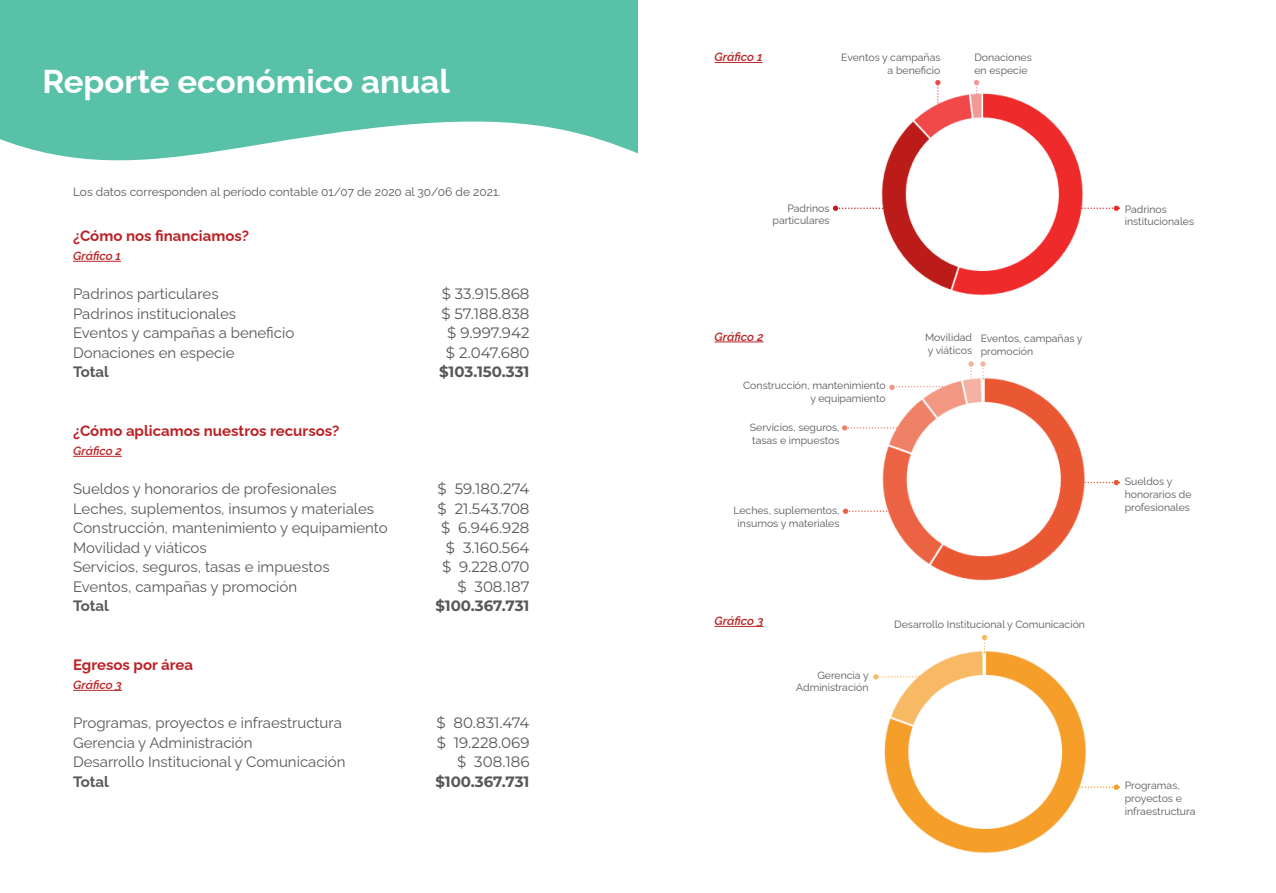
<style>
.page{position:relative;width:1276px;height:893px;background:#fff}
.page>*{position:absolute;margin:0;border:0;box-sizing:border-box;transform-origin:0 0}
.t1{font:700 33px "Raleway";color:#fff}
.t2{font:15px/19.5px "Raleway";color:#57585a}
.t3{font:15px/19.5px "Montserrat";color:#57585a;text-align:right}
.t4{font:700 15px "Raleway";color:#bc2226}
.t5{font:700 15px "Montserrat";color:#57585a}
.t6{font:700 15px "Raleway";letter-spacing:-.005em;color:#57585a}
.t7{font:12px "Raleway";color:#57585a}
.t8{font:italic 600 12px "Raleway";letter-spacing:-.005em;color:#ba2426}
.t9{font:10.5px/12.8px "Raleway";color:#57585a}
</style>
<div class="page">
<svg style="left:0;top:0;width:638px;height:262px;fill:#58c1a8"></svg>
<hr style="left:73px;top:261px;width:48px;height:1px;background:#ba2426">
<hr style="left:73px;top:456px;width:49px;height:1px;background:#ba2426">
<hr style="left:73px;top:690px;width:49px;height:1px;background:#ba2426">
<img style="left:882px;top:93px;width:201px;height:203px">
<hr style="left:714px;top:62px;width:48px;height:1px;background:#ba2426">
<hr style="left:714px;top:342px;width:49px;height:1px;background:#ba2426">
<hr style="left:714px;top:626px;width:49px;height:1px;background:#ba2426">
<img style="left:882px;top:378px;width:202px;height:203px">
<img style="left:884px;top:651px;width:202px;height:202px">
<svg style="left:833px;top:206px;width:56px;height:5px"></svg>
<svg style="left:1061px;top:206px;width:58px;height:5px"></svg>
<svg style="left:935px;top:80px;width:5px;height:47px"></svg>
<svg style="left:973px;top:80px;width:6px;height:26px"></svg>
<svg style="left:1061px;top:480px;width:58px;height:5px"></svg>
<svg style="left:1059px;top:784px;width:60px;height:6px"></svg>
<svg style="left:873px;top:674px;width:79px;height:5px"></svg>
<svg style="left:843px;top:509px;width:53px;height:5px"></svg>
<svg style="left:842px;top:425px;width:58px;height:6px"></svg>
<svg style="left:889px;top:385px;width:60px;height:5px"></svg>
<svg style="left:968px;top:361px;width:5px;height:36px"></svg>
<svg style="left:980px;top:361px;width:5px;height:18px"></svg>
<svg style="left:982px;top:635px;width:5px;height:18px"></svg>
<h1 class="t1" style="left:43px;top:55px;width:409px">Reporte económico anual</h1>
<p class="t7" style="left:73px;top:187px;width:429px">Los datos corresponden al período contable 01/07 de 2020 al 30/06 de 2021.</p>
<p class="t4" style="left:73px;top:223px;width:178px">¿Cómo nos financiamos?</p>
<p class="t8" style="left:73px;top:246px;width:50px">Gráfico 1</p>
<p class="t2" style="left:73px;top:285px;width:223px">Padrinos particulares<br>Padrinos institucionales<br>Eventos y campañas a beneficio<br>Donaciones en especie</p>
<p class="t6" style="left:73px;top:360px;width:37px">Total</p>
<p class="t3" style="left:441px;top:284px;width:90px;text-align:center">$ 33.915.868 $ 57.188.838 $ 9.997.942 $ 2.047.680</p>
<p class="t5" style="left:439px;top:365px;width:92px">$103.150.331</p>
<p class="t4" style="left:73px;top:418px;width:268px">¿Cómo aplicamos nuestros recursos?</p>
<p class="t8" style="left:73px;top:441px;width:50px">Gráfico 2</p>
<p class="t2" style="left:73px;top:480px;width:316px">Sueldos y honorarios de profesionales Leches, suplementos, insumos y materiales Construcción, mantenimiento y equipamiento Movilidad y viáticos<br>Servicios, seguros, tasas e impuestos Eventos, campañas y promoción</p>
<p class="t6" style="left:73px;top:594px;width:37px">Total</p>
<p class="t4" style="left:73px;top:652px;width:122px">Egresos por área</p>
<p class="t8" style="left:73px;top:675px;width:50px">Gráfico 3</p>
<p class="t2" style="left:73px;top:714px;width:274px">Programas, proyectos e infraestructura<br>Gerencia y Administración<br>Desarrollo Institucional y Comunicación</p>
<p class="t6" style="left:73px;top:769px;width:37px">Total</p>
<p class="t3" style="left:437px;top:479px;width:93px">$ 59.180.274 $ 21.543.708 $ 6.946.928 $ 3.160.564 $ 9.228.070 $ 308.187</p>
<p class="t5" style="left:435px;top:599px;width:96px">$100.367.731</p>
<p class="t3" style="left:436px;top:713px;width:95px">$ 80.831.474 $ 19.228.069 $ 308.186</p>
<p class="t5" style="left:435px;top:774px;width:96px">$100.367.731</p>
<p class="t8" style="left:714px;top:47px;width:50px">Gráfico 1</p>
<p class="t9" style="left:841px;top:52px;width:101px;text-align:right">Eventos y campañas a beneficio</p>
<p class="t9" style="left:974px;top:52px;width:59px">Donaciones en especie</p>
<p class="t9" style="left:772px;top:203px;width:59px;text-align:right">Padrinos particulares</p>
<p class="t9" style="left:1124px;top:204px;width:71px">Padrinos institucionales</p>
<p class="t8" style="left:714px;top:327px;width:50px">Gráfico 2</p>
<p class="t9" style="left:743px;top:380px;width:144px;text-align:right">Construcción, mantenimiento y equipamiento</p>
<p class="t9" style="left:750px;top:422px;width:91px">Servicios, seguros, tasas e impuestos</p>
<p class="t9" style="left:733px;top:505px;width:108px;text-align:center">Leches, suplementos, insumos y materiales</p>
<p class="t9" style="left:925px;top:332px;width:48px">Movilidad y viáticos</p>
<p class="t9" style="left:980px;top:333px;width:103px">Eventos, campañas y promoción</p>
<p class="t8" style="left:714px;top:611px;width:50px">Gráfico 3</p>
<p class="t9" style="left:796px;top:669px;width:74px;text-align:right">Gerencia y<br>Administración</p>
<p class="t9" style="left:894px;top:619px;width:192px">Desarrollo Institucional y Comunicación</p>
<p class="t9" style="left:1124px;top:476px;width:68px">Sueldos y honorarios de profesionales</p>
<p class="t9" style="left:1124px;top:780px;width:72px">Programas, proyectos e infraestructura</p>
</div>
